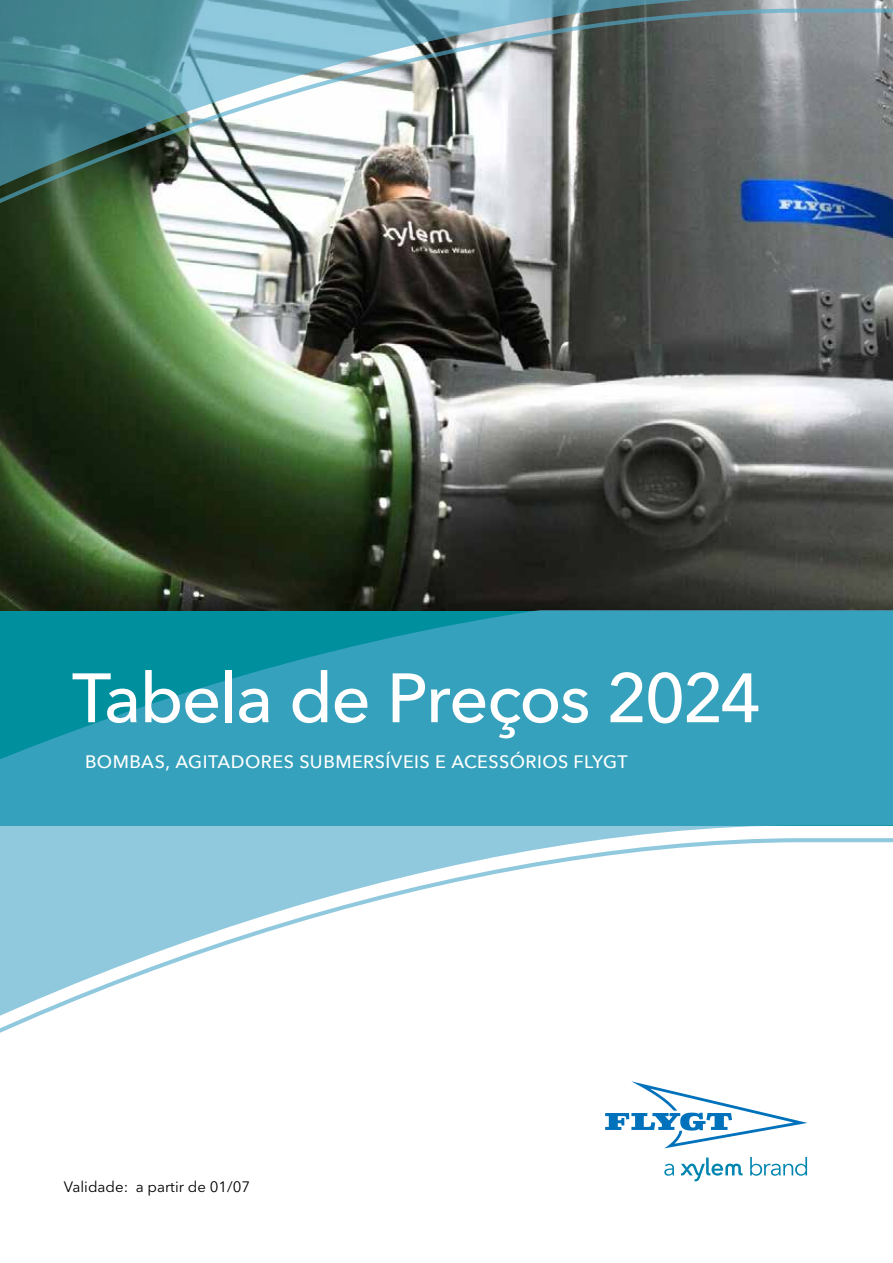
<style>
.page{position:relative;width:893px;height:1263px;background:#fff}
.page>*{position:absolute;margin:0;border:0;box-sizing:border-box;transform-origin:0 0}
.t1{font:500 69px "Avenir Next";letter-spacing:-.025em;color:#fff}
.t2{font:500 18px "Avenir Next";letter-spacing:.025em;color:#fff}
.t3{font:15px "Avenir Next LT Pro";color:#000}
</style>
<div class="page">
<svg style="left:605px;top:1081px;width:202px;height:67px"></svg>
<svg style="left:664px;top:1164px;width:10px;height:12px"></svg>
<svg style="left:750px;top:1157px;width:57px;height:19px"></svg>
<svg style="left:681px;top:1157px;width:61px;height:24px"></svg>
<img style="left:0;top:249px;width:893px;height:362px">
<svg style="left:0;top:611px;width:893px;height:227px;background:#33a0b9"></svg>
<svg style="left:0;top:838px;width:893px;height:195px"></svg>
<svg style="left:0;top:0;width:893px;height:9px;background:#6c9aa6"></svg>
<img style="left:0;top:9px;width:893px;height:240px">
<h1 class="t1" style="left:72px;top:639px;width:691px">Tabela de Preços 2024</h1>
<p class="t2" style="left:85px;top:746px;width:544px">BOMBAS, AGITADORES SUBMERSÍVEIS E ACESSÓRIOS FLYGT</p>
<p class="t3" style="left:64px;top:1178px;width:188px">Validade: a partir de 01/07</p>
</div>
